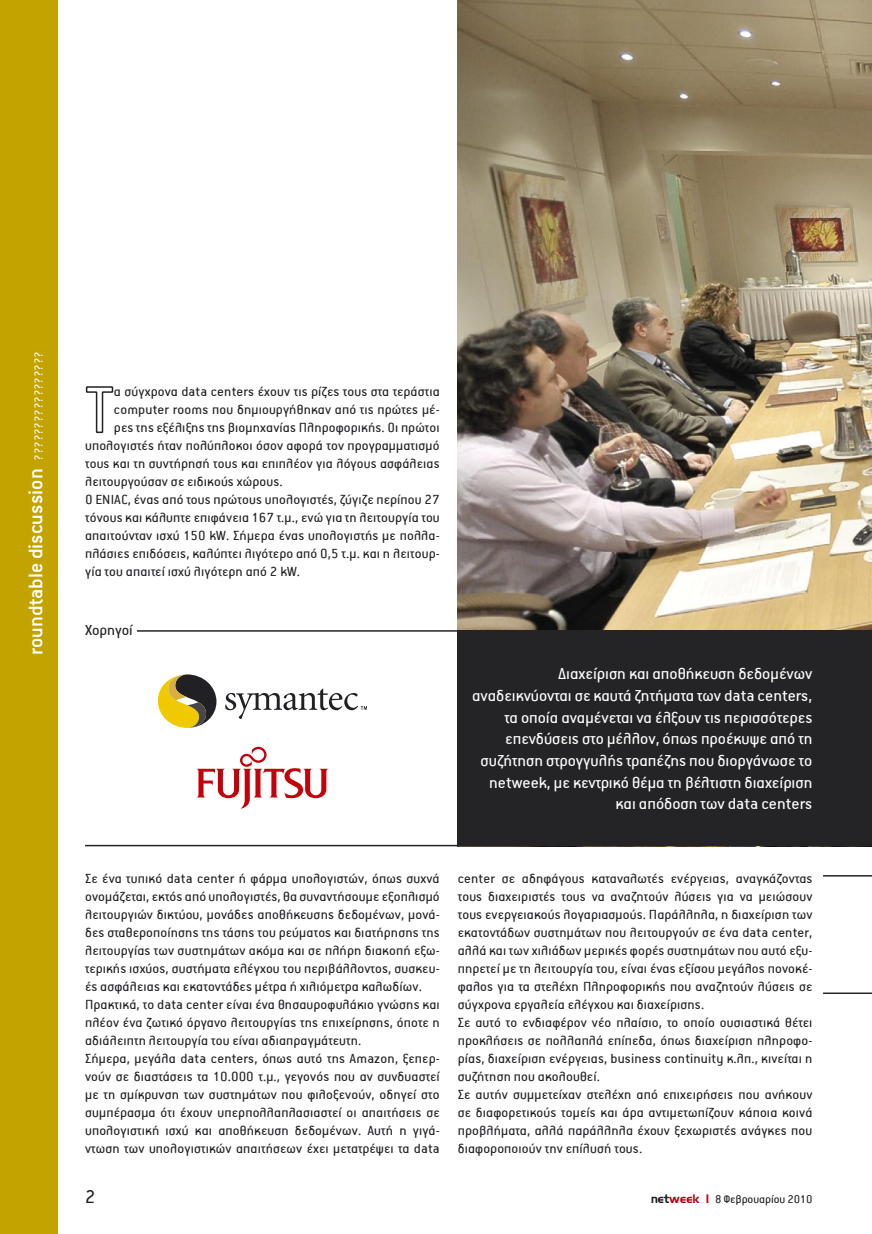
<style>
.page{position:relative;width:872px;height:1234px;background:#fff}
.page>*{position:absolute;margin:0;border:0;box-sizing:border-box;transform-origin:0 0}
.t1{font:500 22.5px "PF Premier Text";color:#fff}
.t2{font:21px "PF Premier Display";color:#212125}
.t3{font:18px/21.6px "PF Premier Text";color:#fff;text-align:right}
.t4{font:16.5px "PF Premier Text";color:#212125}
.t5{font:15px/18px "PF Premier Text";letter-spacing:.01em;color:#212125}
.t6{font:12.75px "PF Premier Text";color:#212125}
.s1{font-weight:400;font-size:12.75px}
.s2{font-family:"UB Omnius"}
.s3{font-family:"UB Omnius";color:#b30215}
</style>
<div class="page">
<img style="left:458px;top:0;width:414px;height:630px">
<div style="left:0;top:0;width:58px;height:1233px;background:#c2a300"></div>
<svg style="left:85px;top:386px;width:29px;height:48px"></svg>
<div style="left:458px;top:630px;width:414px;height:216px;background:#242427"></div>
<svg style="left:225px;top:688px;width:142px;height:30px"></svg>
<svg style="left:158px;top:674px;width:58px;height:53px"></svg>
<svg style="left:196px;top:746px;width:132px;height:62px"></svg>
<hr style="left:137px;top:630px;width:321px;height:1px;background:#242427">
<hr style="left:85px;top:844px;width:373px;height:2px;background:#242427">
<hr style="left:823px;top:874px;width:49px;height:2px;background:#242427">
<hr style="left:823px;top:992px;width:49px;height:1px;background:#242427">
<h1 class="t1" style="left:24px;top:655px;width:305px;rotate:-90deg">roundtable discussion <span class="s1">?????????????????</span></h1>
<p class="t5" style="left:114px;top:382px;width:327px">α σύγχρονα data centers έχουν τις ρίζες τους στα τεράστια</p>
<p class="t5" style="left:114px;top:400px;width:327px">computer rooms που δηµιουργήθηκαν από τις πρώτες µέ-</p>
<p class="t5" style="left:114px;top:418px;width:327px">ρες της εξέλιξης της βιοµηχανίας Πληροφορικής. Οι πρώτοι</p>
<p class="t5" style="left:85px;top:436px;width:356px">υπολογιστές ήταν πολύπλοκοι όσον αφορά τον προγραµµατισµό</p>
<p class="t5" style="left:85px;top:454px;width:356px">τους και τη συντήρησή τους και επιπλέον για λόγους ασφάλειας</p>
<p class="t5" style="left:85px;top:472px;width:199px">λειτουργούσαν σε ειδικούς χώρους.</p>
<p class="t5" style="left:85px;top:490px;width:356px">Ο ENIAC, ένας από τους πρώτους υπολογιστές, ζύγιζε περίπου 27</p>
<p class="t5" style="left:85px;top:508px;width:356px">τόνους και κάλυπτε επιφάνεια 167 τ.µ., ενώ για τη λειτουργία του</p>
<p class="t5" style="left:85px;top:526px;width:356px">απαιτούνταν ισχύ 150 kW. Σήµερα ένας υπολογιστής µε πολλα-</p>
<p class="t5" style="left:85px;top:544px;width:356px">πλάσιες επιδόσεις, καλύπτει λιγότερο από 0,5 τ.µ. και η λειτουρ-</p>
<p class="t5" style="left:85px;top:562px;width:217px">γία του απαιτεί ισχύ λιγότερη από 2 kW.</p>
<p class="t4" style="left:85px;top:621px;width:49px">Χορηγοί</p>
<p class="t3" style="left:472px;top:663px;width:342px">Διαχείριση και αποθήκευση δεδοµένων αναδεικνύονται σε καυτά ζητήµατα των data centers, τα οποία αναµένεται να έλξουν τις περισσότερες επενδύσεις στο µέλλον, όπως προέκυψε από τη συζήτηση στρογγυλής τραπέζης που διοργάνωσε το netweek, µε κεντρικό θέµα τη βέλτιστη διαχείριση και απόδοση των data centers</p>
<p class="t5" style="left:85px;top:868px;width:356px">Σε ένα τυπικό data center ή φάρµα υπολογιστών, όπως συχνά ονοµάζεται, εκτός από υπολογιστές, θα συναντήσουµε εξοπλισµό λειτουργιών δικτύου, µονάδες αποθήκευσης δεδοµένων, µονά&shy;δες σταθεροποίησης της τάσης του ρεύµατος και διατήρησης της λειτουργίας των συστηµάτων ακόµα και σε πλήρη διακοπή εξω&shy;τερικής ισχύος, συστήµατα ελέγχου του περιβάλλοντος, συσκευ&shy;ές ασφάλειας και εκατοντάδες µέτρα ή χιλιόµετρα καλωδίων.<br>Πρακτικά, το data center είναι ένα θησαυροφυλάκιο γνώσης και πλέον ένα ζωτικό όργανο λειτουργίας της επιχείρησης, όποτε η αδιάλειπτη λειτουργία του είναι αδιαπραγµάτευτη.<br>Σήµερα, µεγάλα data centers, όπως αυτό της Amazon, ξεπερ&shy;νούν σε διαστάσεις τα 10.000 τ.µ., γεγονός που αν συνδυαστεί µε τη σµίκρυνση των συστηµάτων που φιλοξενούν, οδηγεί στο συµπέρασµα ότι έχουν υπερπολλαπλασιαστεί οι απαιτήσεις σε υπολογιστική ισχύ και αποθήκευση δεδοµένων. Αυτή η γιγά&shy;ντωση των υπολογιστικών απαιτήσεων έχει µετατρέψει τα data</p>
<p class="t5" style="left:458px;top:868px;width:356px">center σε αδηφάγους καταναλωτές ενέργειας, αναγκάζοντας τους διαχειριστές τους να αναζητούν λύσεις για να µειώσουν τους ενεργειακούς λογαριασµούς. Παράλληλα, η διαχείριση των εκατοντάδων συστηµάτων που λειτουργούν σε ένα data center, αλλά και των χιλιάδων µερικές φορές συστηµάτων που αυτό εξυ&shy;πηρετεί µε τη λειτουργία του, είναι ένας εξίσου µεγάλος πονοκέ&shy;φαλος για τα στελέχη Πληροφορικής που αναζητούν λύσεις σε σύγχρονα εργαλεία ελέγχου και διαχείρισης.<br>Σε αυτό το ενδιαφέρον νέο πλαίσιο, το οποίο ουσιαστικά θέτει προκλήσεις σε πολλαπλά επίπεδα, όπως διαχείριση πληροφο&shy;ρίας, διαχείριση ενέργειας, business continuity κ.λπ., κινείται η συζήτηση που ακολουθεί.<br>Σε αυτήν συµµετείχαν στελέχη από επιχειρήσεις που ανήκουν σε διαφορετικούς τοµείς και άρα αντιµετωπίζουν κάποια κοινά προβλήµατα, αλλά παράλληλα έχουν ξεχωριστές ανάγκες που διαφοροποιούν την επίλυσή τους.</p>
<h2 class="t2" style="left:85px;top:1188px;width:12px">2</h2>
<p class="t6" style="left:650px;top:1192px;width:164px"><span class="s2">net</span><span class="s3">week I</span> 8 Φεβρουαρίου 2010</p>
</div>
